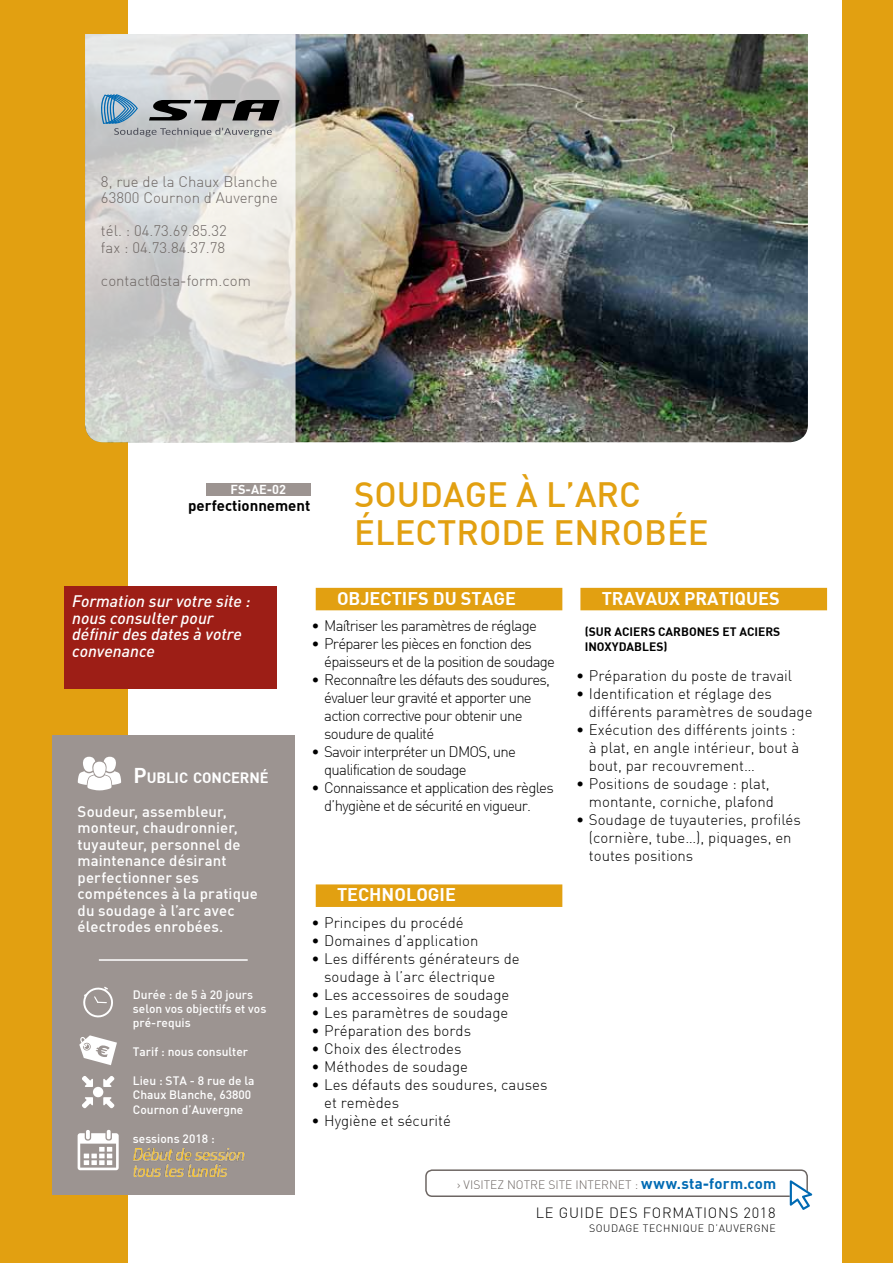
<style>
.page{position:relative;width:893px;height:1263px;background:#fff}
.page>*{position:absolute;margin:0;border:0;box-sizing:border-box;transform-origin:0 0}
.t1{font:500 34.5px/37.8px "DIN";color:#e2a011}
.t2{font:700 18px "DIN";color:#fff}
.t3{font:italic 500 16.5px/16.5px "DIN";color:#fff}
.t4{font:300 15px/18px "DIN";color:#000}
.t5{font:300 15px/18px "DIN";letter-spacing:-.05em;color:#000}
.t6{font:500 15px/16.5px "DIN";letter-spacing:.01em;color:#fff}
.t7{font:300 15px/16.5px "DIN";color:#6d6663}
.t8{font:700 15px "DIN";letter-spacing:.02em;color:#006ab3}
.t9{font:700 15px "DIN";color:#000}
.t10{font:700 14.7px "DIN";letter-spacing:-.005em;color:#fff}
.t11{font:300 14.55px "DIN";letter-spacing:.05em;color:#000}
.t12{font:700 12.75px "DIN";color:#fff}
.t13{font:500 12px/14.4px "DIN";color:#fff}
.t14{font:700 12px "DIN";color:#000}
.t15{font:300 12px "DIN";color:#6d6663}
.t16{font:300 10.5px "DIN";color:#000}
.s1{font-size:21px}
.s2{font-weight:300;font-size:12px;color:#6d6663}
</style>
<div class="page">
<div style="left:842px;top:0;width:51px;height:1263px;background:#e2a011"></div>
<div style="left:0;top:0;width:128px;height:1263px;background:#e2a011"></div>
<img style="left:296px;top:34px;width:512px;height:408px">
<div style="left:52px;top:736px;width:242px;height:459px;background:#9c9491"></div>
<div style="left:425px;top:1169px;width:383px;height:28px;border:2px solid #6d6663;border-radius:6px"></div>
<svg style="left:790px;top:1180px;width:22px;height:30px"></svg>
<svg style="left:78px;top:757px;width:43px;height:33px"></svg>
<hr style="left:99px;top:959px;width:149px;height:2px;background:#fff">
<svg style="left:79px;top:1035px;width:38px;height:30px"></svg>
<svg style="left:78px;top:1130px;width:41px;height:40px"></svg>
<svg style="left:82px;top:1076px;width:11px;height:11px"></svg>
<svg style="left:82px;top:1097px;width:11px;height:11px"></svg>
<svg style="left:103px;top:1097px;width:11px;height:11px"></svg>
<svg style="left:103px;top:1076px;width:11px;height:11px"></svg>
<div style="left:93px;top:1087px;width:10px;height:10px;background:#fff;border-radius:50%"></div>
<svg style="left:83px;top:986px;width:30px;height:32px"></svg>
<div style="left:580px;top:588px;width:247px;height:22px;background:#e2a011"></div>
<div style="left:316px;top:588px;width:246px;height:22px;background:#e2a011"></div>
<div style="left:64px;top:587px;width:212px;height:102px;background:#9d1e16"></div>
<div style="left:316px;top:884px;width:246px;height:23px;background:#e2a011"></div>
<div style="left:206px;top:483px;width:104px;height:12px;background:#9c9491"></div>
<img style="left:133px;top:1148px;width:112px;height:28px">
<svg style="left:85px;top:34px;width:211px;height:408px"></svg>
<svg style="left:98px;top:94px;width:182px;height:43px"></svg>
<p class="t7" style="left:101px;top:173px;width:179px">8, rue de la Chaux Blanche<br>63800 Cournon d’Auvergne</p>
<p class="t7" style="left:101px;top:222px;width:127px">tél. : 04.73.69.85.32 fax : 04.73.84.37.78</p>
<p class="t7" style="left:101px;top:272px;width:151px">contact@sta-form.com</p>
<p class="t12" style="left:230px;top:481px;width:57px">FS-AE-02</p>
<p class="t9" style="left:188px;top:496px;width:124px">PERFECTIONNEMENT</p>
<h1 class="t1" style="left:354px;top:474px;width:356px">Soudage à l’arc électrode enrobée</h1>
<p class="t3" style="left:72px;top:592px;width:180px">Formation sur votre site :</p>
<p class="t2" style="left:337px;top:587px;width:44px">OBJECTIFS</p>
<p class="t2" style="left:433px;top:587px;width:82px">DUSTAGE</p>
<p class="t2" style="left:602px;top:587px;width:94px">TRAVAU X PRATIQUES</p>
<p class="t3" style="left:72px;top:609px;width:171px">nous consulter pour définir des dates à votre convenance</p>
<p class="t5" style="left:311px;top:616px;width:227px">• Maîtriser les paramètres de réglage</p>
<p class="t5" style="left:324px;top:634px;width:232px;text-indent:-13px">• Préparer les pièces en fonction des épaisseurs et de la position de soudage</p>
<p class="t5" style="left:324px;top:670px;width:227px;text-indent:-13px">• Reconnaître les défauts des soudures, évaluer leur gravité et apporter une action corrective pour obtenir une soudure de qualité</p>
<p class="t5" style="left:324px;top:742px;width:193px;text-indent:-13px">• Savoir interpréter un DMOS, une qualification de soudage</p>
<p class="t5" style="left:324px;top:778px;width:231px;text-indent:-13px">• Connaissance et application des règles d’hygiène et de sécurité en vigueur.</p>
<p class="t14" style="left:585px;top:624px;width:13px">(SUR</p>
<p class="t14" style="left:614px;top:624px;width:8px">ACIERS</p>
<p class="t14" style="left:658px;top:624px;width:9px">CAR</p>
<p class="t14" style="left:681px;top:624px;width:17px">BONES</p>
<p class="t14" style="left:722px;top:624px;width:25px">ET ACIERS</p>
<p class="t14" style="left:585px;top:639px;width:84px">INOXYDABLES)</p>
<p class="t4" style="left:576px;top:666px;width:217px">• Préparation du poste de travail</p>
<p class="t4" style="left:589px;top:684px;width:225px;text-indent:-13px">• Identification et réglage des différents paramètres de soudage</p>
<p class="t4" style="left:589px;top:720px;width:212px;text-indent:-13px">• Exécution des différents joints : à plat, en angle intérieur, bout à bout, par recouvrement…</p>
<p class="t4" style="left:576px;top:774px;width:199px;text-align:right">• Positions de soudage : plat, montante, corniche, plafond</p>
<p class="t4" style="left:589px;top:810px;width:213px;text-indent:-13px">• Soudage de tuyauteries, profilés (cornière, tube…), piquages, en toutes positions</p>
<p class="t10" style="left:133px;top:768px;width:137px"><span class="s1">P</span>UBLIC CONCERNÉ</p>
<p class="t6" style="left:78px;top:803px;width:182px">Soudeur, assembleur, monteur, chaudronnier, tuyauteur, personnel de maintenance désirant perfectionner ses compétences à la pratique du soudage à l’arc avec électrodes enrobées.</p>
<p class="t2" style="left:337px;top:883px;width:57px">TECHNOLO</p>
<p class="t2" style="left:428px;top:883px;width:20px">GIE</p>
<p class="t4" style="left:311px;top:913px;width:154px">• Principes du procédé</p>
<p class="t4" style="left:311px;top:931px;width:169px">• Domaines d’application</p>
<p class="t4" style="left:324px;top:949px;width:197px;text-indent:-13px">• Les différents générateurs de soudage à l’arc électrique</p>
<p class="t4" style="left:311px;top:985px;width:199px">• Les accessoires de soudage</p>
<p class="t4" style="left:311px;top:1003px;width:198px">• Les paramètres de soudage</p>
<p class="t4" style="left:311px;top:1021px;width:161px">• Préparation des bords</p>
<p class="t4" style="left:311px;top:1039px;width:151px">• Choix des électrodes</p>
<p class="t4" style="left:311px;top:1057px;width:158px">• Méthodes de soudage</p>
<p class="t4" style="left:324px;top:1075px;width:225px;text-indent:-13px">• Les défauts des soudures, causes et remèdes</p>
<p class="t4" style="left:311px;top:1111px;width:141px">• Hygiène et sécurité</p>
<p class="t13" style="left:133px;top:987px;width:135px">Durée : de 5 à 20 jours selon vos objectifs et vos pré-requis</p>
<p class="t13" style="left:133px;top:1044px;width:117px">Tarif : nous consulter</p>
<p class="t13" style="left:133px;top:1073px;width:123px">Lieu : STA - 8 rue de la<br>Chaux Blanche, 63800<br>Cournon d’Auvergne</p>
<p class="t13" style="left:133px;top:1131px;width:83px">sessions 2018 :</p>
<p class="t15" style="left:457px;top:1177px;width:14px">› visite</p>
<p class="t15" style="left:497px;top:1177px;width:19px">z notre</p>
<p class="t15" style="left:548px;top:1177px;width:7px">site</p>
<p class="t15" style="left:575px;top:1177px;width:12px">Internet</p>
<p class="t8" style="left:635px;top:1174px;width:143px"><span class="s2">:</span> WWW.STA-FORM.COM</p>
<p class="t11" style="left:536px;top:1203px;width:241px">LE GUIDE DES FORMATIONS 2018</p>
<p class="t16" style="left:589px;top:1222px;width:15px">Soudage</p>
<p class="t16" style="left:643px;top:1222px;width:8px">technique</p>
<p class="t16" style="left:708px;top:1222px;width:19px">d’auvergne</p>
</div>
